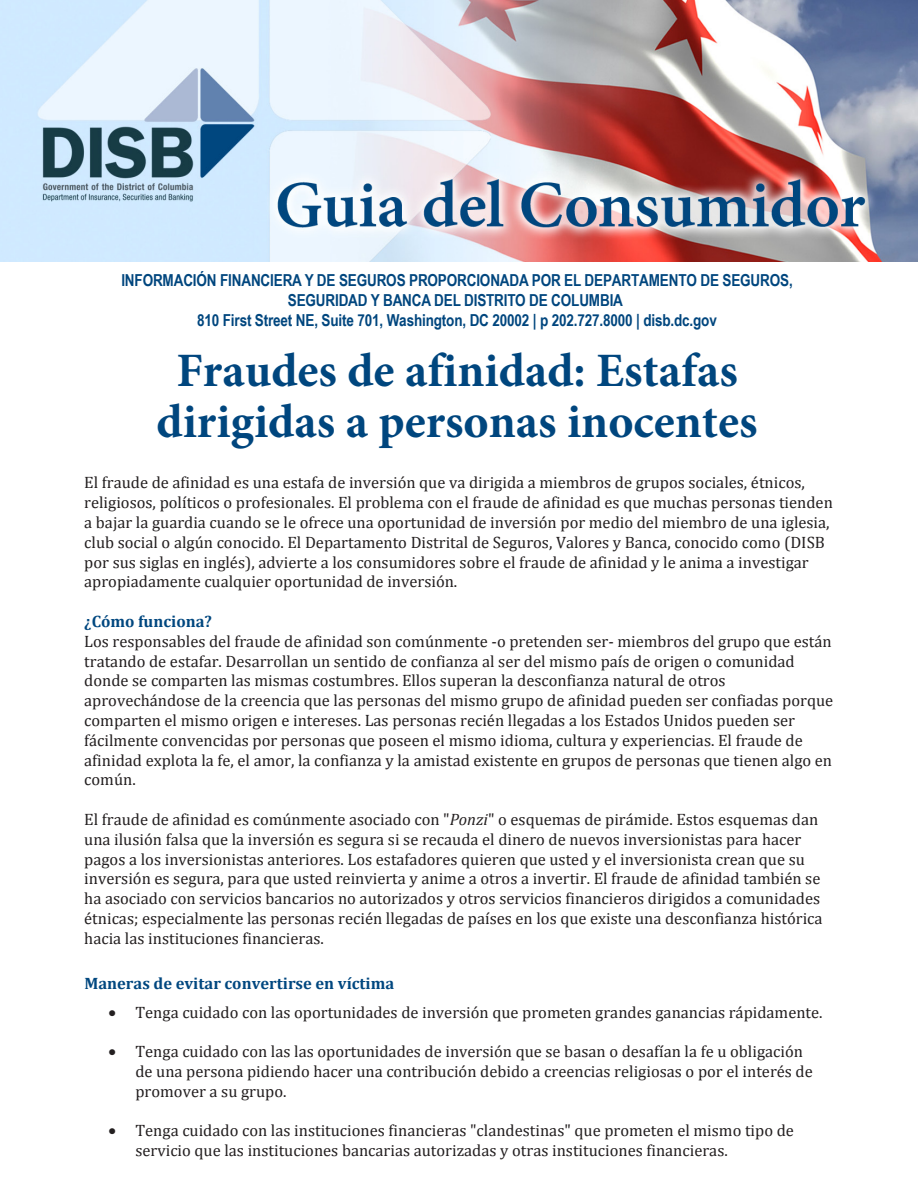
<style>
.page{position:relative;width:918px;height:1188px;background:#fff}
.page>*{position:absolute;margin:0;border:0;box-sizing:border-box;transform-origin:0 0}
.t1{font:700 48px/51px "Minion Pro";color:#00467e;text-align:center}
.t2{font:16.5px/19.8px "Cambria";color:#231f20}
.t3{font:700 16.5px/19.8px "Arial Narrow";letter-spacing:-.01em;color:#00467e;text-align:center}
.t4{font:700 16.5px "Cambria";color:#00477f}
.s1{font-weight:700;color:#00477f}
.s2{font-style:italic}
</style>
<div class="page">
<img style="left:0;top:0;width:918px;height:261px">
<p class="t3" style="left:121px;top:270px;width:673px">INFORMACIÓN FINANCIERA Y DE SEGUROS PROPORCIONADA POR EL DEPARTAMENTO DE SEGUROS,<br>SEGURIDAD Y BANCA DEL DISTRITO DE COLUMBIA<br>810 First Street NE, Suite 701, Washington, DC 20002 | p 202.727.8000 | disb.dc.gov</p>
<p class="t1" style="left:157px;top:344px;width:603px">Fraudes de afinidad: Estafas dirigidas a personas inocentes</p>
<p class="t2" style="left:84px;top:473px;width:750px">El fraude de afinidad es una estafa de inversión que va dirigida a miembros de grupos sociales, étnicos, religiosos, políticos o profesionales. El problema con el fraude de afinidad es que muchas personas tienden a bajar la guardia cuando se le ofrece una oportunidad de inversión por medio del miembro de una iglesia, club social o algún conocido. El Departamento Distrital de Seguros, Valores y Banca, conocido como (DISB por sus siglas en inglés), advierte a los consumidores sobre el fraude de afinidad y le anima a investigar apropiadamente cualquier oportunidad de inversión.</p>
<p class="t2" style="left:84px;top:611px;width:750px"><span class="s1">¿Cómo funciona?<br></span>Los responsables del fraude de afinidad son comúnmente -o pretenden ser- miembros del grupo que están tratando de estafar. Desarrollan un sentido de confianza al ser del mismo país de origen o comunidad donde se comparten las mismas costumbres. Ellos superan la desconfianza natural de otros aprovechándose de la creencia que las personas del mismo grupo de afinidad pueden ser confiadas porque comparten el mismo origen e intereses. Las personas recién llegadas a los Estados Unidos pueden ser fácilmente convencidas por personas que poseen el mismo idioma, cultura y experiencias. El fraude de afinidad explota la fe, el amor, la confianza y la amistad existente en grupos de personas que tienen algo en común.</p>
<p class="t2" style="left:84px;top:809px;width:740px">El fraude de afinidad es comúnmente asociado con "<span class="s2">Ponzi</span>" o esquemas de pirámide. Estos esquemas dan una ilusión falsa que la inversión es segura si se recauda el dinero de nuevos inversionistas para hacer pagos a los inversionistas anteriores. Los estafadores quieren que usted y el inversionista crean que su inversión es segura, para que usted reinvierta y anime a otros a invertir. El fraude de afinidad también se ha asociado con servicios bancarios no autorizados y otros servicios financieros dirigidos a comunidades étnicas; especialmente las personas recién llegadas de países en los que existe una desconfianza histórica hacia las instituciones financieras.</p>
<p class="t4" style="left:84px;top:972px;width:311px">Maneras de evitar convertirse en víctima</p>
<p class="t2" style="left:108px;top:1002px;width:716px">• Tenga cuidado con las oportunidades de inversión que prometen grandes ganancias rápidamente.</p>
<p class="t2" style="left:135px;top:1042px;width:679px;text-indent:-27px">• Tenga cuidado con las las oportunidades de inversión que se basan o desafían la fe u obligación de una persona pidiendo hacer una contribución debido a creencias religiosas o por el interés de promover a su grupo.</p>
<p class="t2" style="left:135px;top:1121px;width:660px;text-indent:-27px">• Tenga cuidado con las instituciones financieras "clandestinas" que prometen el mismo tipo de servicio que las instituciones bancarias autorizadas y otras instituciones financieras.</p>
</div>
